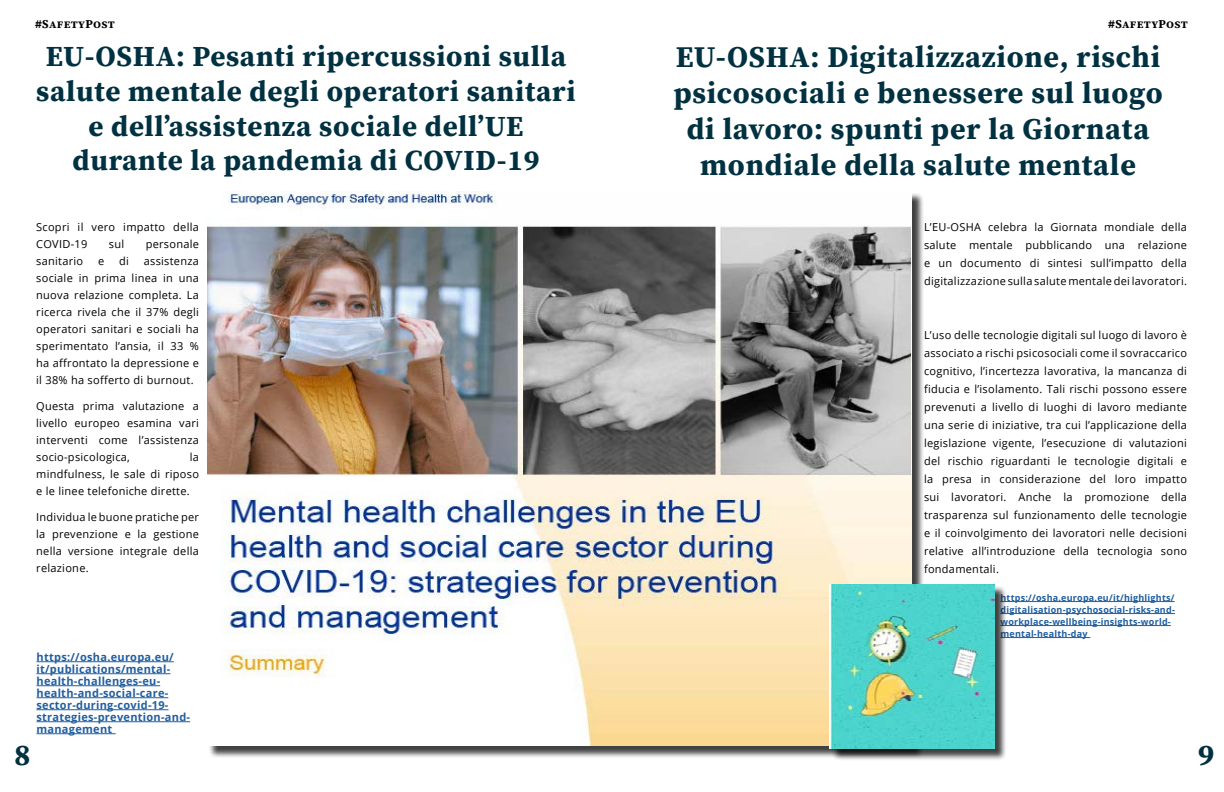
<style>
.page{position:relative;width:1224px;height:792px;background:#fff}
.page>*{position:absolute;margin:0;border:0;box-sizing:border-box;transform-origin:0 0}
.Numeri_pagina_-_Allineamento_a_sinistra{font:700 30px/36px "Source Serif Pro";letter-spacing:.025em;color:#003141;text-align:center}
.Numeri_pagina_-_Allineamento_a_sinistra-2{font:700 29px/34.8px "Source Serif Pro";letter-spacing:.025em;color:#003141;text-align:center}
.t1{font:700 12px "Source Serif Pro";letter-spacing:.025em;color:#000}
.Numeri_pagina_-_Allineamento_a_sinistra-3{font:11px/17px "Open Sans";letter-spacing:.025em;color:#000;text-align:justify}
.Numeri_pagina_-_Allineamento_a_sinistra-4{font:700 11px/12px "Open Sans";letter-spacing:.025em;color:#215e9e}
.Numeri_pagina_-_Allineamento_a_sinistra-5{font:700 9px/12px "Open Sans";letter-spacing:.025em;color:#215e9e}
</style>
<div class="page">
<hr style="left:36px;top:661px;width:138px;height:1px;background:#215e9e">
<hr style="left:36px;top:673px;width:134px;height:1px;background:#215e9e">
<hr style="left:36px;top:685px;width:124px;height:1px;background:#215e9e">
<hr style="left:36px;top:697px;width:132px;height:1px;background:#215e9e">
<hr style="left:36px;top:709px;width:132px;height:1px;background:#215e9e">
<hr style="left:36px;top:721px;width:154px;height:1px;background:#215e9e">
<hr style="left:36px;top:733px;width:80px;height:1px;background:#215e9e">
<hr style="left:1000px;top:601px;width:175px;height:1px;background:#215e9e">
<hr style="left:1000px;top:613px;width:175px;height:1px;background:#215e9e">
<hr style="left:1000px;top:625px;width:171px;height:1px;background:#215e9e">
<hr style="left:1000px;top:637px;width:90px;height:1px;background:#215e9e">
<div style="left:209px;top:193px;width:716px;height:566px;background:#000;opacity:.75"></div>
<img style="left:207px;top:191px;width:705px;height:555px">
<div style="left:831px;top:586px;width:175px;height:175px;background:#000;opacity:.75"></div>
<img style="left:830px;top:584px;width:164px;height:165px">
<p class="t1" style="left:35px;top:16px;width:81px">#SafetyPost</p>
<p class="t1" style="left:1108px;top:16px;width:81px">#SafetyPost</p>
<p class="Numeri_pagina_-_Allineamento_a_sinistra-2" style="left:36px;top:38px;width:541px">EU-OSHA: Pesanti ripercussioni sulla salute mentale degli operatori sanitari e dell’assistenza sociale dell’UE durante la pandemia di COVID-19</p>
<p class="Numeri_pagina_-_Allineamento_a_sinistra" style="left:673px;top:39px;width:491px">EU-OSHA: Digitalizzazione, rischi psicosociali e benessere sul luogo di lavoro: spunti per la Giornata mondiale della salute mentale</p>
<p class="Numeri_pagina_-_Allineamento_a_sinistra-3" style="left:36px;top:219px;width:164px">Scopri il vero impatto della<br>COVID-19</p>
<p class="Numeri_pagina_-_Allineamento_a_sinistra-3" style="left:109px;top:236px;width:17px">sul</p>
<p class="Numeri_pagina_-_Allineamento_a_sinistra-3" style="left:146px;top:236px;width:55px">personale</p>
<p class="Numeri_pagina_-_Allineamento_a_sinistra-3" style="left:36px;top:253px;width:49px">sanitario</p>
<p class="Numeri_pagina_-_Allineamento_a_sinistra-3" style="left:98px;top:253px;width:8px">e</p>
<p class="Numeri_pagina_-_Allineamento_a_sinistra-3" style="left:119px;top:253px;width:11px">di</p>
<p class="Numeri_pagina_-_Allineamento_a_sinistra-3" style="left:36px;top:253px;width:164px;text-indent:108px">assistenza sociale in prima linea in una nuova relazione completa. La ricerca rivela che il 37% degli operatori sanitari e sociali ha sperimentato l’ansia, il 33 % ha affrontato la depressione e il 38% ha sofferto di burnout.</p>
<p class="Numeri_pagina_-_Allineamento_a_sinistra-3" style="left:36px;top:398px;width:164px">Questa prima valutazione a livello europeo esamina vari interventi come l’assistenza socio-psicologica,</p>
<p class="Numeri_pagina_-_Allineamento_a_sinistra-3" style="left:36px;top:449px;width:164px;text-indent:154px">la mindfulness, le sale di riposo e le linee telefoniche dirette.</p>
<p class="Numeri_pagina_-_Allineamento_a_sinistra-3" style="left:36px;top:509px;width:164px">Individua le buone pratiche per la prevenzione e la gestione nella versione integrale della relazione.</p>
<p class="Numeri_pagina_-_Allineamento_a_sinistra-4" style="left:36px;top:651px;width:155px">https://osha.europa.eu/ it/publications/mental&shy;health-challenges-eu&shy;health-and-social-care&shy;sector-during-covid-19- strategies-prevention-and&shy;management</p>
<p class="Numeri_pagina_-_Allineamento_a_sinistra-3" style="left:924px;top:218px;width:265px;line-height:18px">L’EU-OSHA celebra la Giornata mondiale della salute mentale pubblicando una relazione e un documento di sintesi sull’impatto della digitalizzazione sulla salute mentale dei lavoratori.</p>
<p class="Numeri_pagina_-_Allineamento_a_sinistra-3" style="left:924px;top:326px;width:265px;line-height:18px">L’uso delle tecnologie digitali sul luogo di lavoro è associato a rischi psicosociali come il sovraccarico cognitivo, l’incertezza lavorativa, la mancanza di fiducia e l’isolamento. Tali rischi possono essere prevenuti a livello di luoghi di lavoro mediante una serie di iniziative, tra cui l’applicazione della legislazione vigente, l’esecuzione di valutazioni del rischio riguardanti le tecnologie digitali e la presa in considerazione del loro impatto sui lavoratori. Anche la promozione della trasparenza sul funzionamento delle tecnologie e il coinvolgimento dei lavoratori nelle decisioni relative all’introduzione della tecnologia sono fondamentali.</p>
<p class="Numeri_pagina_-_Allineamento_a_sinistra-5" style="left:1000px;top:591px;width:176px">https://osha.europa.eu/it/highlights/ digitalisation-psychosocial-risks-and&shy;workplace-wellbeing-insights-world&shy;mental-health-day</p>
<h1 class="Numeri_pagina_-_Allineamento_a_sinistra" style="left:14px;top:736px;width:18px">8</h1>
<h1 class="Numeri_pagina_-_Allineamento_a_sinistra" style="left:1198px;top:736px;width:18px">9</h1>
</div>
